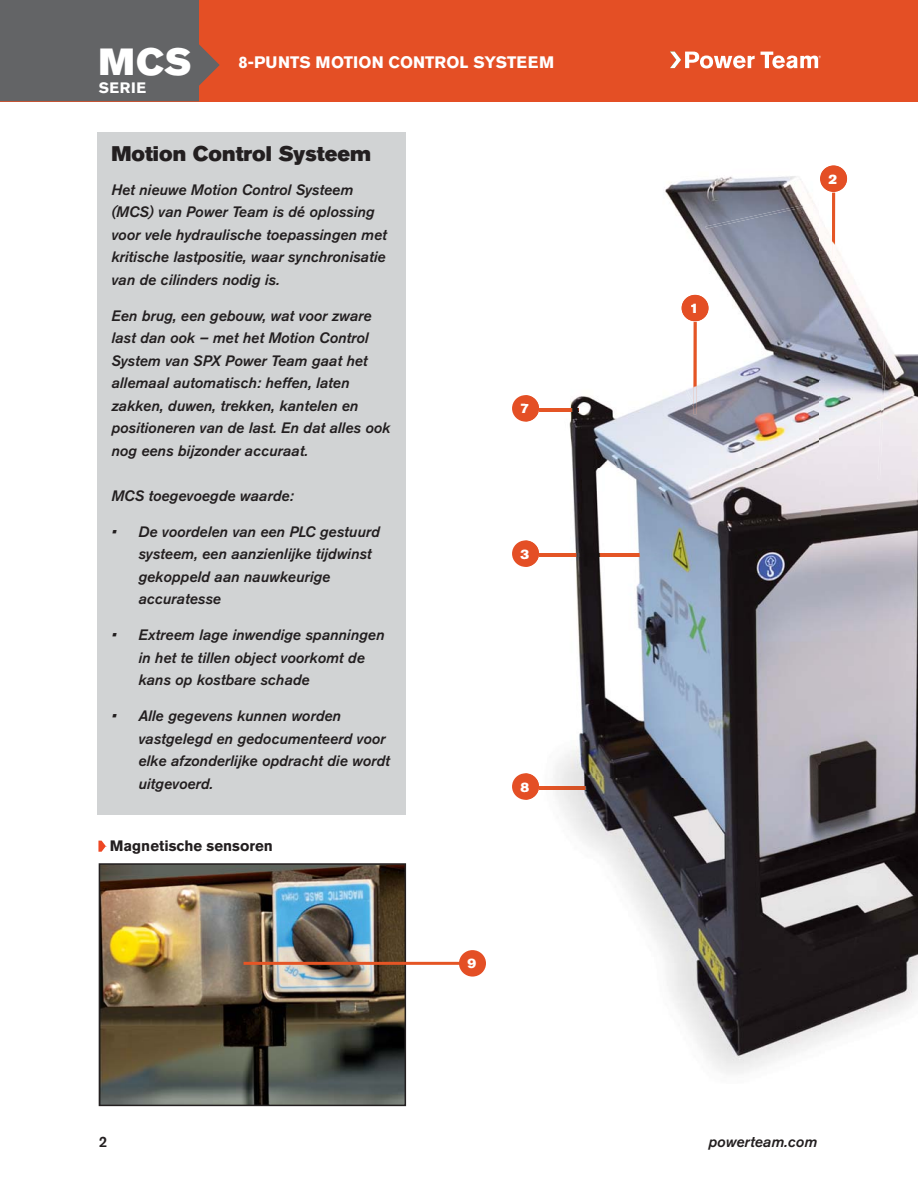
<style>
.page{position:relative;width:918px;height:1188px;background:#fff}
.page>*{position:absolute;margin:0;border:0;box-sizing:border-box;transform-origin:0 0}
.t1{font:37.5px "Akzidenz Grotesk BE Super";color:#fff}
.t2{font:21px "Akzidenz Grotesk BE Super";color:#231f20}
.t3{font:700 16.5px "Akzidenz Grotesk BE";color:#fff}
.t4{font:italic 500 15px/22.5px "Akzidenz Grotesk BE";color:#231f20}
.t5{font:700 15px "Akzidenz Grotesk BE";color:#231f20}
.t6{font:700 15px "Akzidenz Grotesk BE";letter-spacing:.04em;color:#fff}
.t7{font:500 15px "Akzidenz Grotesk BE";color:#231f20}
.t8{font:13.5px "Akzidenz Grotesk BE Super";color:#fff}
</style>
<div class="page">
<div style="left:0;top:0;width:918px;height:101px;background:#e44f25"></div>
<svg style="left:0;top:0;width:220px;height:101px;background:#6c6261"></svg>
<svg style="left:670px;top:52px;width:85px;height:17px"></svg>
<svg style="left:761px;top:52px;width:60px;height:17px"></svg>
<div style="left:512px;top:395px;width:27px;height:27px;background:#e44f25;border-radius:50%"></div>
<div style="left:512px;top:540px;width:27px;height:27px;background:#e44f25;border-radius:50%"></div>
<div style="left:512px;top:773px;width:27px;height:27px;background:#e44f25;border-radius:50%"></div>
<div style="left:98px;top:132px;width:308px;height:682px;background:#d1d3d4"></div>
<img style="left:102px;top:866px;width:301px;height:237px">
<div style="left:99px;top:863px;width:307px;height:243px;border:2px solid #231f20"></div>
<div style="left:459px;top:950px;width:27px;height:27px;background:#e44f25;border-radius:50%"></div>
<svg style="left:98px;top:841px;width:8px;height:11px"></svg>
<hr style="left:244px;top:962px;width:216px;height:3px;background:#e55525">
<img style="left:539px;top:176px;width:379px;height:897px">
<img style="left:878px;top:244px;width:14px;height:235px">
<img style="left:706px;top:203px;width:109px;height:26px">
<img style="left:682px;top:295px;width:27px;height:26px">
<svg style="left:645px;top:304px;width:51px;height:102px"></svg>
<img style="left:693px;top:322px;width:4px;height:92px">
<img style="left:820px;top:165px;width:27px;height:27px">
<svg style="left:829px;top:174px;width:8px;height:10px"></svg>
<img style="left:832px;top:193px;width:3px;height:69px">
<img style="left:525px;top:395px;width:14px;height:27px">
<svg style="left:525px;top:404px;width:3px;height:9px"></svg>
<img style="left:540px;top:408px;width:39px;height:3px">
<img style="left:525px;top:540px;width:14px;height:27px">
<svg style="left:525px;top:549px;width:4px;height:10px"></svg>
<img style="left:540px;top:554px;width:117px;height:3px">
<img style="left:525px;top:773px;width:14px;height:27px">
<svg style="left:525px;top:782px;width:4px;height:10px"></svg>
<img style="left:540px;top:787px;width:50px;height:3px">
<h1 class="t1" style="left:99px;top:48px;width:94px">MCS</h1>
<p class="t6" style="left:99px;top:82px;width:49px">SERIE</p>
<p class="t3" style="left:239px;top:56px;width:317px">8-PUNTS MOTION CONTROL SYSTEEM</p>
<h2 class="t2" style="left:111px;top:146px;width:261px">Motion Control Systeem</h2>
<p class="t4" style="left:111px;top:179px;width:277px">Het nieuwe Motion Control Systeem (MCS) van Power Team is dé oplossing voor vele hydraulische toepassingen met kritische lastpositie, waar synchronisatie van de cilinders nodig is.</p>
<p class="t4" style="left:111px;top:305px;width:280px">Een brug, een gebouw, wat voor zware last dan ook – met het Motion Control System van SPX Power Team gaat het allemaal automatisch: heffen, laten zakken, duwen, trekken, kantelen en positioneren van de last. En dat alles ook nog eens bijzonder accuraat.</p>
<p class="t4" style="left:111px;top:485px;width:184px">MCS toegevoegde waarde:</p>
<p class="t4" style="left:138px;top:521px;width:243px;text-indent:-27px">• De voordelen van een PLC gestuurd systeem, een aanzienlijke tijdwinst gekoppeld aan nauwkeurige accuratesse</p>
<p class="t4" style="left:138px;top:625px;width:248px;text-indent:-27px">• Extreem lage inwendige spanningen in het te tillen object voorkomt de kans op kostbare schade</p>
<p class="t4" style="left:138px;top:706px;width:253px;text-indent:-27px">• Alle gegevens kunnen worden vastgelegd en gedocumenteerd voor elke afzonderlijke opdracht die wordt uitgevoerd.</p>
<p class="t5" style="left:110px;top:841px;width:165px">Magnetische sensoren</p>
<p class="t8" style="left:520px;top:404px;width:10px">7</p>
<p class="t8" style="left:520px;top:549px;width:10px">3</p>
<p class="t8" style="left:520px;top:782px;width:10px">8</p>
<p class="t8" style="left:467px;top:959px;width:10px">9</p>
<p class="t8" style="left:690px;top:304px;width:10px">1</p>
<p class="t8" style="left:828px;top:174px;width:10px">2</p>
<p class="t7" style="left:99px;top:1137px;width:10px">2</p>
<p class="t4" style="left:784px;top:1132px;width:5px">.</p>
<p class="t4" style="left:709px;top:1132px;width:110px">powerteam com</p>
</div>
